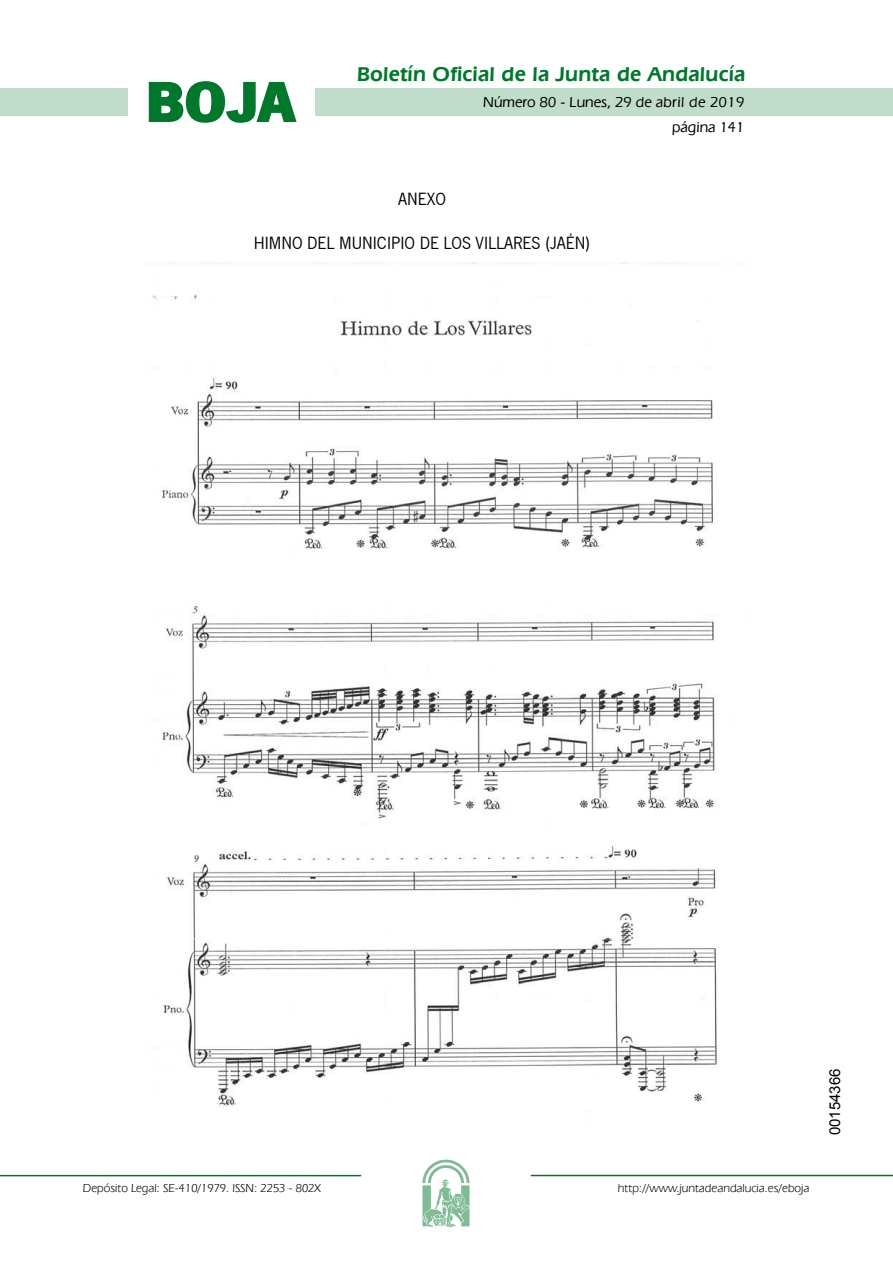
<style>
.page{position:relative;width:893px;height:1263px;background:#fff}
.page>*{position:absolute;margin:0;border:0;box-sizing:border-box;transform-origin:0 0}
.t1{font:700 57.75px "News Got T";color:#00782c;scale:1.14 1}
.t2{font:600 21px "Eras IT Cby BT";letter-spacing:.01em;color:#00782c}
.t3{font:18.3px "News Got T";color:#000}
.t4{font:500 15px/24.5px "Eras IT Cby BT";color:#000;text-align:right}
.t5{font:15px "Arial";color:#000}
.t6{font:12px "Eras IT Cby BT";color:#000}
</style>
<div class="page">
<div style="left:315px;top:88px;width:577px;height:28px;background:#bfddca"></div>
<div style="left:0;top:88px;width:128px;height:28px;background:#bfddca"></div>
<hr style="left:0;top:1175px;width:361px;height:1px;background:#00782c">
<svg style="left:422px;top:1159px;width:47px;height:68px"></svg>
<hr style="left:531px;top:1175px;width:361px;height:1px;background:#00782c">
<svg style="left:148px;top:81px;width:149px;height:42px"></svg>
<img style="left:152px;top:263px;width:567px;height:844px">
<h1 class="t1" style="left:145px;top:68px;width:133px">BOJA</h1>
<h2 class="t2" style="left:357px;top:62px;width:390px">Boletín Oficial de la Junta de Andalucía</h2>
<p class="t4" style="left:483px;top:90px;width:263px">Número 80 - Lunes, 29 de abril de 2019 página 141</p>
<h3 class="t3" style="left:398px;top:187px;width:49px">ANEXO</h3>
<h3 class="t3" style="left:254px;top:231px;width:338px">HIMNO DEL MUNICIPIO DE LOS VILLARES (JAÉN)</h3>
<p class="t6" style="left:83px;top:1181px;width:239px">Depósito Legal: SE-410/1979. ISSN: 2253 - 802X</p>
<p class="t6" style="left:618px;top:1181px;width:193px">http://www.juntadeandalucia.es/eboja</p>
<p class="t5" style="left:825px;top:1135px;width:68px;rotate:-90deg">00154366</p>
</div>
